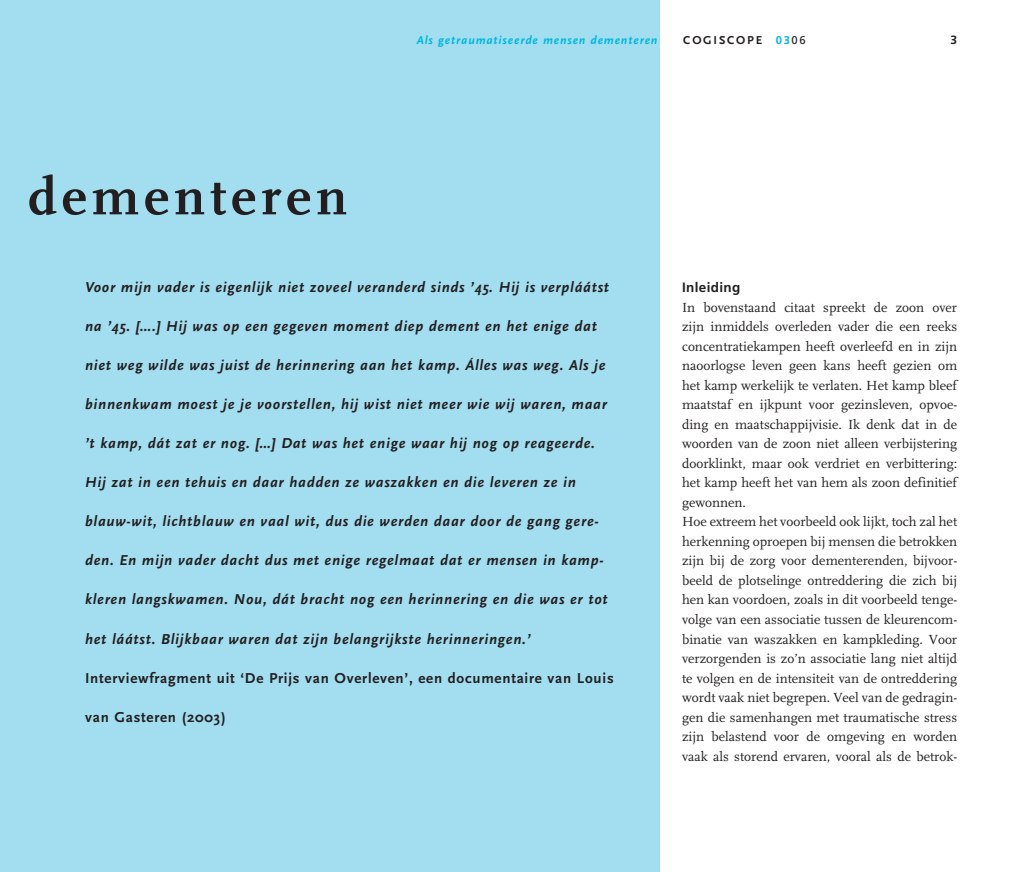
<style>
.page{position:relative;width:1021px;height:872px;background:#fff}
.page>*{position:absolute;margin:0;border:0;box-sizing:border-box;transform-origin:0 0}
.t1{font:700 54px "FF Scala";letter-spacing:.09em;color:#231f20}
.t2{font:italic 700 15px "Scala Sans";letter-spacing:.05em;color:#231f20}
.t3{font:700 15px "Scala Sans";letter-spacing:.05em;color:#231f20}
.t4{font:13.8px/19.5px "FF Scala";color:#231f20}
.t5{font:700 13.5px "Frutiger LT Std";letter-spacing:.025em;color:#231f20}
.t6{font:italic 700 12px "Scala Sans";letter-spacing:.075em;color:#00b6de}
.t7{font:700 12px "Scala Sans";letter-spacing:.15em;color:#231f20}
.s1{font-family:"Frutiger LT Std";font-size:11.25px;color:#00b6de}
.s2{font-family:"Frutiger LT Std";font-weight:400;font-size:11.25px}
</style>
<div class="page">
<div style="left:0;top:0;width:659px;height:872px;background:#a2ddf0"></div>
<h1 class="t1" style="left:28px;top:166px;width:320px">dementeren</h1>
<p class="t6" style="left:417px;top:33px;width:242px">Als getraumatiseerde mensen dementeren</p>
<p class="t7" style="left:683px;top:33px;width:124px">cog iscope <span class="s1">03</span><span class="s2">06</span></p>
<p class="t2" style="left:85px;top:279px;width:525px">Voor mijn vader is eigenlijk niet zoveel veranderd sinds ’45. Hij is verpláátst</p>
<p class="t2" style="left:85px;top:318px;width:513px">na ’45. [….] Hij was op een gegeven moment diep dement en het enige dat</p>
<p class="t2" style="left:85px;top:357px;width:522px">niet weg wilde was juist de herinnering aan het kamp. Álles was weg. Als je</p>
<p class="t2" style="left:85px;top:396px;width:523px">binnenkwam moest je je voorstellen, hij wist niet meer wie wij waren, maar</p>
<p class="t2" style="left:85px;top:435px;width:511px">’t kamp, dát zat er nog. […] Dat was het enige waar hij nog op reageerde.</p>
<p class="t2" style="left:85px;top:474px;width:492px">Hij zat in een tehuis en daar hadden ze waszakken en die leveren ze in</p>
<p class="t2" style="left:85px;top:513px;width:515px">blauw-wit, lichtblauw en vaal wit, dus die werden daar door de gang gere-</p>
<p class="t2" style="left:85px;top:552px;width:520px">den. En mijn vader dacht dus met enige regelmaat dat er mensen in kamp-</p>
<p class="t2" style="left:85px;top:591px;width:524px">kleren langskwamen. Nou, dát bracht nog een herinnering en die was er tot</p>
<p class="t2" style="left:85px;top:630px;width:447px">het láátst. Blijkbaar waren dat zijn belangrijkste herinneringen.’</p>
<p class="t3" style="left:85px;top:669px;width:530px">I nterviewfragment uit ‘De Prijs van Overleven’, een documentaire van Louis</p>
<p class="t3" style="left:85px;top:708px;width:142px">van Gasteren (2003)</p>
<p class="t5" style="left:682px;top:280px;width:60px">Inleiding</p>
<p class="t4" style="left:682px;top:298px;width:276px">In bovenstaand citaat spreekt de zoon over zijn inmiddels overleden vader die een reeks concentratiekampen heeft overleefd en in zijn naoorlogse leven geen kans heeft gezien om het kamp werkelijk te verlaten. Het kamp bleef maatstaf en ijkpunt voor gezinsleven, opvoe&shy;ding en maatschappijvisie. Ik denk dat in de woorden van de zoon niet alleen verbijstering doorklinkt, maar ook verdriet en verbittering: het kamp heeft het van hem als zoon definitief gewonnen.<br>Hoe extreem het voorbeeld ook lijkt, toch zal het herkenning oproepen bij mensen die betrokken zijn bij de zorg voor dementerenden, bijvoor&shy;beeld de plotselinge ontreddering die zich bij hen kan voordoen, zoals in dit voorbeeld tenge&shy;volge van een associatie tussen de kleurencom&shy;binatie van waszakken en kampkleding. Voor verzorgenden is zo’n associatie lang niet altijd te volgen en de intensiteit van de ontreddering wordt vaak niet begrepen. Veel van de gedragin&shy;gen die samenhangen met traumatische stress zijn belastend voor de omgeving en worden vaak als storend ervaren, vooral als de betrok-</p>
</div>
